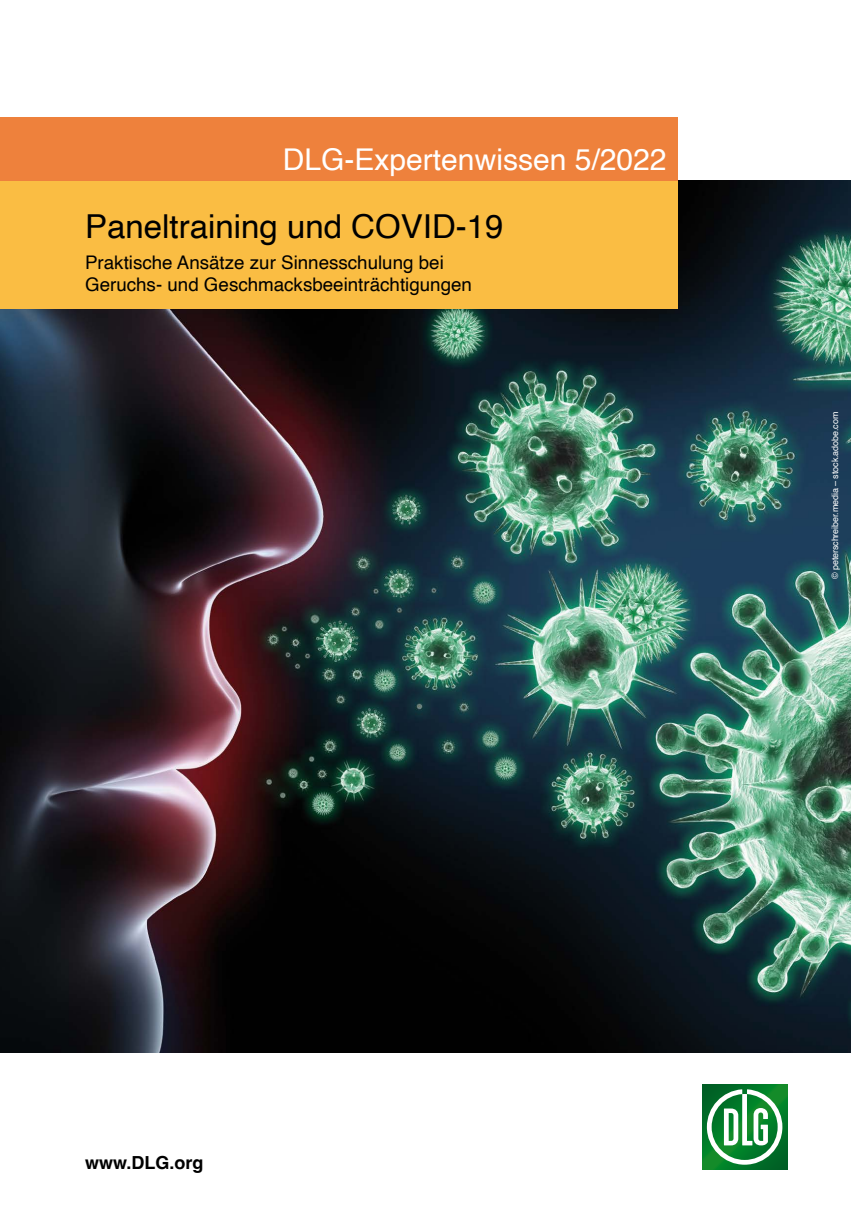
<style>
.page{position:relative;width:851px;height:1212px;background:#fff}
.page>*{position:absolute;margin:0;border:0;box-sizing:border-box;transform-origin:0 0}
.t1{font:33px "Helvetica";color:#000}
.t2{font:30px "Helvetica";color:#fff}
.t3{font:18.75px/22.5px "Helvetica";color:#000}
.t4{font:700 18px "Helvetica";color:#000}
.t5{font:9px "Helvetica";letter-spacing:-.01em;color:#fff}
</style>
<div class="page">
<img style="left:0;top:181px;width:850px;height:871px">
<svg style="left:702px;top:1084px;width:85px;height:85px"></svg>
<svg style="left:706px;top:1089px;width:76px;height:76px"></svg>
<div style="left:0;top:117px;width:677px;height:64px;background:#ee813c"></div>
<div style="left:0;top:181px;width:677px;height:127px;background:#fabd43"></div>
<h2 class="t2" style="left:283px;top:136px;width:385px">DLG-Expertenwissen 5/2022</h2>
<h1 class="t1" style="left:85px;top:201px;width:420px">Paneltraining und COVID-19</h1>
<p class="t3" style="left:85px;top:252px;width:388px">Praktische Ansätze zur Sinnesschulung bei<br>Geruchs- und Geschmacksbeeinträchtigungen</p>
<p class="t5" style="left:827px;top:579px;width:169px;rotate:-90deg">© peterschreiber.media – stock.adobe.com</p>
<p class="t4" style="left:85px;top:1152px;width:120px">www.DLG.org</p>
</div>
